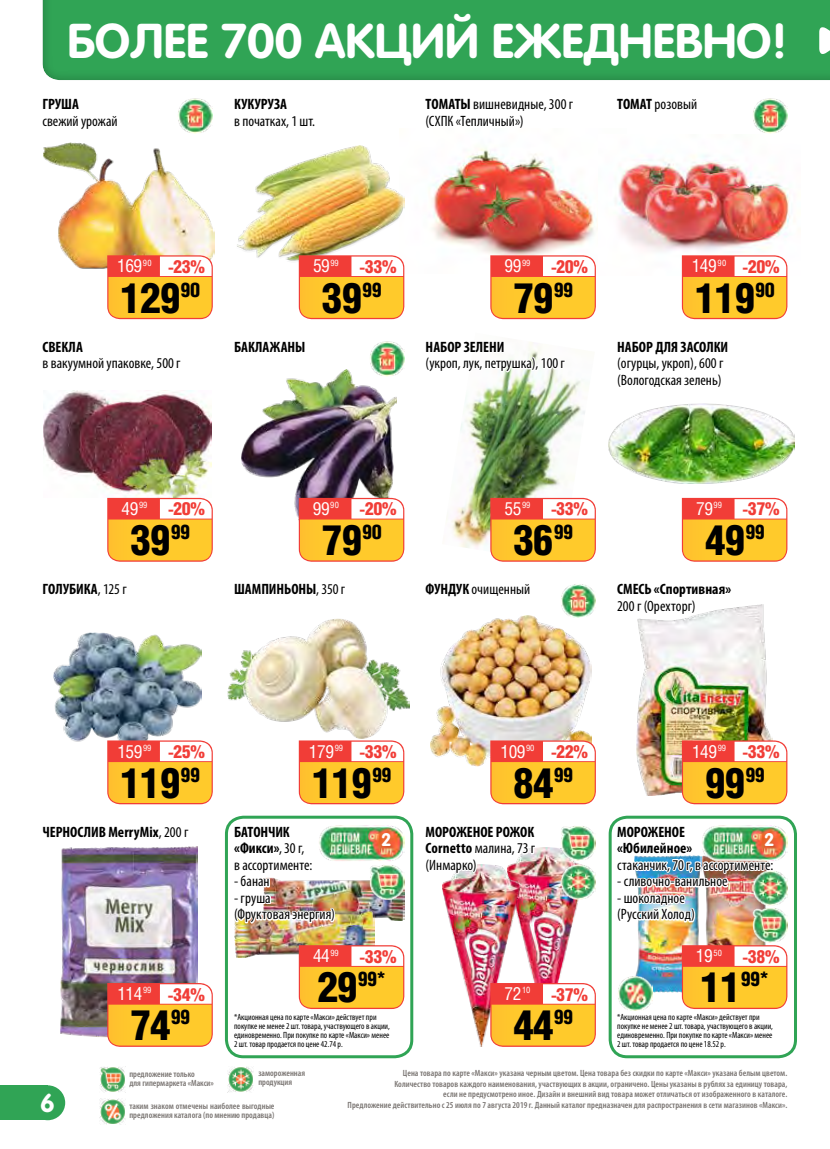
<style>
.page{position:relative;width:830px;height:1149px;background:#fff}
.page>*{position:absolute;margin:0;border:0;box-sizing:border-box;transform-origin:0 0}
.t1{font:700 48.15px "Rotonda C";color:#fff}
.t2{font:900 42px "Helios Cond";letter-spacing:-.03em;color:#000}
.t3{font:700 25.5px "Rotonda C";color:#fff}
.t4{font:900 20.1px "Helios Cond";color:#000}
.t5{font:900 18px "Helios Cond";letter-spacing:-.02em;color:#f13d37}
.t6{font:700 18px "Rotonda C";color:#fff}
.t7{font:condensed 15px/16.5px "Myriad Pro";color:#000}
.t8{font:700 condensed 15px/16.5px "Myriad Pro";color:#000;text-align:justify}
.t9{font:600 condensed 9px/9px "Myriad Pro";letter-spacing:.005em;color:#787370}
.t10{font:condensed 9px/9px "Myriad Pro";color:#000}
.s1{font-weight:700}
.s2{font-family:"Helios Cond C";font-weight:400;font-size:12px}
.s3{font-family:"Helios Cond C";font-weight:400;color:#fff}
.s4{font-weight:400}
.s5{font-size:42px}
</style>
<div class="page">
<div style="left:0;top:1084px;width:47px;height:35px;background:#30a455"></div>
<div style="left:30px;top:0;width:799px;height:90px;background:#000;opacity:.3"></div>
<svg style="left:818px;top:24px;width:11px;height:33px"></svg>
<img style="left:608px;top:403px;width:186px;height:80px">
<img style="left:53px;top:632px;width:149px;height:108px">
<img style="left:404px;top:148px;width:192px;height:125px">
<img style="left:431px;top:615px;width:160px;height:125px">
<img style="left:560px;top:584px;width:35px;height:33px">
<img style="left:636px;top:625px;width:135px;height:115px">
<img style="left:520px;top:893px;width:62px;height:89px">
<img style="left:443px;top:893px;width:77px;height:153px">
<img style="left:560px;top:893px;width:33px;height:6px">
<img style="left:430px;top:740px;width:165px;height:153px">
<svg style="left:490px;top:982px;width:105px;height:64px"></svg>
<img style="left:560px;top:825px;width:35px;height:35px">
<div style="left:608px;top:815px;width:188px;height:242px;border:3px solid #30a455;border-radius:17px"></div>
<svg style="left:637px;top:497px;width:150px;height:128px"></svg>
<img style="left:241px;top:369px;width:155px;height:128px">
<img style="left:369px;top:354px;width:35px;height:22px">
<img style="left:617px;top:154px;width:173px;height:121px">
<img style="left:753px;top:98px;width:34px;height:36px">
<svg style="left:614px;top:16px;width:84px;height:74px;background:#4baf6b"></svg>
<svg style="left:617px;top:255px;width:170px;height:65px"></svg>
<svg style="left:423px;top:16px;width:152px;height:74px;background:#4baf6b"></svg>
<img style="left:237px;top:146px;width:167px;height:109px">
<svg style="left:232px;top:67px;width:83px;height:23px"></svg>
<svg style="left:256px;top:255px;width:148px;height:99px"></svg>
<img style="left:43px;top:148px;width:171px;height:107px">
<svg style="left:41px;top:67px;width:78px;height:83px"></svg>
<img style="left:44px;top:392px;width:168px;height:105px">
<svg style="left:65px;top:255px;width:148px;height:137px"></svg>
<svg style="left:107px;top:497px;width:106px;height:65px;background:#fbb353"></svg>
<img style="left:227px;top:625px;width:182px;height:113px">
<svg style="left:294px;top:497px;width:110px;height:128px"></svg>
<img style="left:41px;top:740px;width:363px;height:385px">
<img style="left:446px;top:392px;width:142px;height:170px">
<svg style="left:424px;top:255px;width:171px;height:137px"></svg>
<svg style="left:490px;top:497px;width:105px;height:64px;background:#fbb451"></svg>
<img style="left:178px;top:98px;width:35px;height:36px">
<img style="left:614px;top:740px;width:173px;height:319px">
<h1 class="t1" style="left:67px;top:13px;width:721px">БОЛЕЕ 700 АКЦИЙ ЕЖЕДНЕВНО!</h1>
<h3 class="t8" style="left:43px;top:95px;width:38px">ГРУША</h3>
<h3 class="t7" style="left:43px;top:112px;width:77px">свежий урожай</h3>
<h3 class="t8" style="left:234px;top:95px;width:54px">КУКУРУЗА</h3>
<h3 class="t7" style="left:234px;top:112px;width:82px">в початках, 1 шт.</h3>
<h3 class="t7" style="left:425px;top:96px;width:149px"><span class="s1">ТОМАТЫ</span> вишневидные, 300 г (СХПК «Тепличный»)</h3>
<h3 class="t7" style="left:617px;top:96px;width:81px"><span class="s1">ТОМАТ</span> розовый</h3>
<h3 class="t5" style="left:116px;top:256px;width:90px"><span class="s2">.</span><span class="s3">169</span><sup>90</sup> -23%</h3>
<h3 class="t5" style="left:312px;top:256px;width:86px"><span class="s2">.</span><span class="s3">59</span><sup>99</sup> -33%</h3>
<h3 class="t5" style="left:503px;top:256px;width:86px"><span class="s2">.</span><span class="s3">99</span><sup>99</sup> -20%</h3>
<h3 class="t5" style="left:690px;top:256px;width:90px"><span class="s2">.</span><span class="s3">149</span><sup>90</sup> -20%</h3>
<h2 class="t2" style="left:120px;top:273px;width:82px">129<sup>90</sup></h2>
<h2 class="t2" style="left:321px;top:273px;width:62px">39<sup>99</sup></h2>
<h2 class="t2" style="left:513px;top:273px;width:62px">79<sup>99</sup></h2>
<h2 class="t2" style="left:694px;top:273px;width:82px">119<sup>90</sup></h2>
<h3 class="t8" style="left:43px;top:338px;width:42px">СВЕКЛА</h3>
<h3 class="t7" style="left:43px;top:355px;width:139px">в вакуумной упаковке, 500 г</h3>
<h3 class="t8" style="left:234px;top:338px;width:73px">БАКЛАЖАНЫ</h3>
<h3 class="t8" style="left:425px;top:338px;width:80px">НАБОР ЗЕЛЕНИ</h3>
<h3 class="t7" style="left:425px;top:355px;width:141px">(укроп, лук, петрушка), 100 г</h3>
<h3 class="t8" style="left:617px;top:338px;width:113px">НАБОР ДЛЯ ЗАСОЛКИ</h3>
<h3 class="t7" style="left:617px;top:355px;width:108px">(огурцы, укроп), 600 г (Вологодская зелень)</h3>
<h3 class="t5" style="left:120px;top:498px;width:86px"><span class="s2">.</span><span class="s3">49</span><sup>99</sup> -20%</h3>
<h3 class="t5" style="left:312px;top:498px;width:86px"><span class="s2">.</span><span class="s3">99</span><sup>90</sup> -20%</h3>
<h3 class="t5" style="left:503px;top:498px;width:86px"><span class="s2">.</span><span class="s3">55</span><sup>99</sup> -33%</h3>
<h3 class="t5" style="left:694px;top:498px;width:86px"><span class="s2">.</span><span class="s3">79</span><sup>99</sup> -37%</h3>
<h2 class="t2" style="left:130px;top:516px;width:62px">39<sup>99</sup></h2>
<h2 class="t2" style="left:321px;top:516px;width:62px">79<sup>90</sup></h2>
<h2 class="t2" style="left:513px;top:516px;width:62px">36<sup>99</sup></h2>
<h2 class="t2" style="left:704px;top:516px;width:62px">49<sup>99</sup></h2>
<h3 class="t8" style="left:43px;top:580px;width:86px">ГОЛУБИКА<span class="s4">, 125 г</span></h3>
<h3 class="t8" style="left:234px;top:580px;width:113px">ШАМПИНЬОНЫ<span class="s4">, 350 г</span></h3>
<h3 class="t7" style="left:425px;top:580px;width:106px"><span class="s1">ФУНДУК</span> очищенный</h3>
<h3 class="t8" style="left:617px;top:580px;width:115px">СМЕСЬ «Спортивная»</h3>
<h3 class="t7" style="left:617px;top:597px;width:80px">200 г (Орехторг)</h3>
<h3 class="t5" style="left:116px;top:741px;width:90px"><span class="s2">.</span><span class="s3">159</span><sup>99</sup> -25%</h3>
<h3 class="t5" style="left:308px;top:741px;width:90px"><span class="s2">.</span><span class="s3">179</span><sup>99</sup> -33%</h3>
<h3 class="t5" style="left:499px;top:741px;width:90px"><span class="s2">.</span><span class="s3">109</span><sup>90</sup> -22%</h3>
<h3 class="t5" style="left:690px;top:741px;width:90px"><span class="s2">.</span><span class="s3">149</span><sup>99</sup> -33%</h3>
<h2 class="t2" style="left:120px;top:758px;width:81px">119<sup>99</sup></h2>
<h2 class="t2" style="left:311px;top:758px;width:81px">119<sup>99</sup></h2>
<h2 class="t2" style="left:513px;top:758px;width:62px">84<sup>99</sup></h2>
<h2 class="t2" style="left:704px;top:758px;width:62px">99<sup>99</sup></h2>
<h3 class="t8" style="left:43px;top:823px;width:147px">ЧЕРНОСЛИВ MerryMix<span class="s4">, 200 г</span></h3>
<h3 class="t7" style="left:234px;top:823px;width:80px"><span class="s1">БАТОНЧИК «Фикси»</span>, 30 г, в ассортименте:</h3>
<h3 class="t7" style="left:234px;top:872px;width:37px">- банан</h3>
<h3 class="t7" style="left:234px;top:889px;width:102px">- груша<br>(Фруктовая энергия)</h3>
<h3 class="t8" style="left:425px;top:823px;width:111px">МОРОЖЕНОЕ РОЖОК Cornetto <span class="s4">малина, 73 г (Инмарко)</span></h3>
<h3 class="t8" style="left:617px;top:823px;width:76px">МОРОЖЕНОЕ «Юбилейное»</h3>
<h3 class="t7" style="left:617px;top:856px;width:158px">стаканчик, 70 г, в ассортименте:</h3>
<h3 class="t7" style="left:617px;top:872px;width:112px">- сливочно-ванильное</h3>
<h3 class="t7" style="left:617px;top:889px;width:79px">- шоколадное (Русский Холод)</h3>
<h3 class="t6" style="left:381px;top:829px;width:12px">2</h3>
<h3 class="t6" style="left:763px;top:829px;width:12px">2</h3>
<h3 class="t5" style="left:312px;top:945px;width:86px"><span class="s2">.</span><span class="s3">44</span><sup>99</sup> -33%</h3>
<h3 class="t5" style="left:694px;top:945px;width:86px"><span class="s2">.</span><span class="s3">19</span><sup>50</sup> -38%</h3>
<h3 class="t5" style="left:116px;top:983px;width:90px"><span class="s2">.</span><span class="s3">114</span><sup>99</sup> -34%</h3>
<h3 class="t4" style="left:317px;top:967px;width:71px"><span class="s5">29</span>99*</h3>
<h3 class="t5" style="left:503px;top:983px;width:86px"><span class="s2">.</span><span class="s3">72</span><sup>10</sup> -37%</h3>
<h3 class="t4" style="left:699px;top:967px;width:71px"><span class="s5">11</span>99*</h3>
<h2 class="t2" style="left:130px;top:1000px;width:62px">74<sup>99</sup></h2>
<h2 class="t2" style="left:513px;top:1000px;width:62px">44<sup>99</sup></h2>
<p class="t10" style="left:234px;top:1011px;width:157px">*Акционная цена по карте «Макси» действует при покупке не менее 2 шт. товара, участвующего в акции, единовременно. При покупке по карте «Макси» менее 2 шт. товар продается по цене 42.74 р.</p>
<p class="t10" style="left:617px;top:1011px;width:157px">*Акционная цена по карте «Макси» действует при покупке не менее 2 шт. товара, участвующего в акции, единовременно. При покупке по карте «Макси» менее 2 шт. товар продается по цене 18.52 р.</p>
<h3 class="t3" style="left:40px;top:1087px;width:16px">6</h3>
<p class="t9" style="left:258px;top:1068px;width:48px">замороженная продукция</p>
<p class="t9" style="left:129px;top:1068px;width:86px">предложение только<br>для гипермаркета «Макси»</p>
<p class="t9" style="left:129px;top:1101px;width:147px">таким знаком отмечены наиболее выгодные предложения каталога (по мнению продавца)</p>
<p class="t9" style="left:347px;top:1067px;width:441px;line-height:10.5px;text-align:right">Цена товара по карте «Макси» указана черным цветом. Цена товара без скидки по карте «Макси» указана белым цветом.<br>Количество товаров каждого наименования, участвующих в акции, ограничено. Цены указаны в рублях за единицу товара,<br>если не предусмотрено иное. Дизайн и внешний вид товара может отличаться от изображенного в каталоге.<br>Предложение действительно с 25 июля по 7 августа 2019 г. Данный каталог предназначен для распространения в сети магазинов «Макси».</p>
</div>
